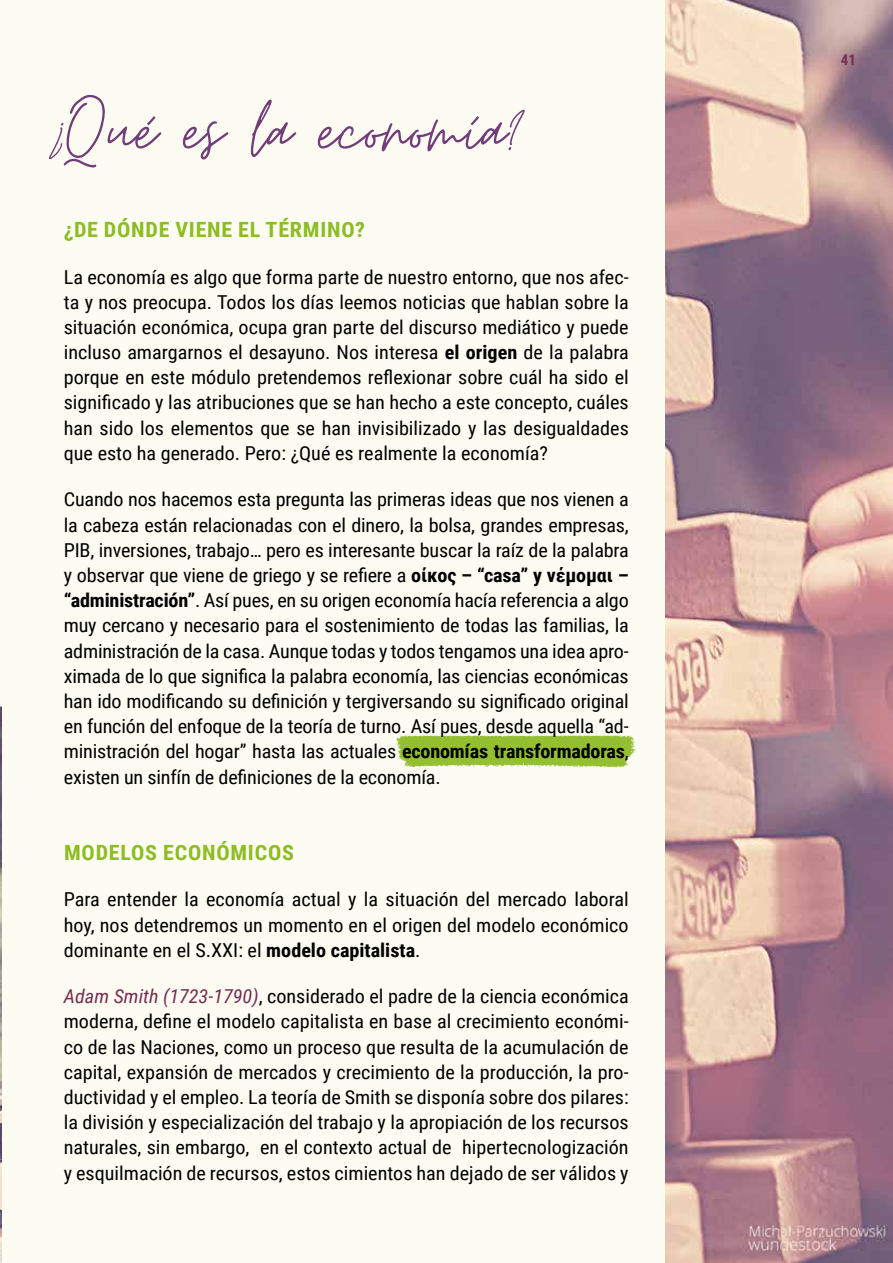
<style>
.page{position:relative;width:893px;height:1263px;background:#fff}
.page>*{position:absolute;margin:0;border:0;box-sizing:border-box;transform-origin:0 0}
.t1{font:90px "Moon Time";color:#723d7a}
.t2{font:81px "Moon Time";color:#723d7a}
.t3{font:700 21px "Roboto Condensed";letter-spacing:.035em;color:#8dbc23;scale:1.05 1}
.t4{font:19.2px/25.2px "Roboto Condensed";color:#000;text-align:justify;scale:1.05 1}
.t5{font:700 15px "Roboto Condensed";color:#752e52}
.s1{font-weight:700}
.s2{font-style:italic;color:#752e52}
</style>
<div class="page">
<div style="left:1px;top:0;width:664px;height:1263px;background:#fcfcf3"></div>
<img style="left:665px;top:0;width:228px;height:1263px">
<img style="left:0;top:698px;width:1px;height:565px">
<img style="left:478px;top:736px;width:153px;height:1px">
<svg style="left:147px;top:116px;width:9px;height:10px"></svg>
<svg style="left:470px;top:116px;width:9px;height:10px"></svg>
<h1 class="t1" style="left:64px;top:89px;width:462px">Que es la economia?</h1>
<h2 class="t2" style="left:66px;top:178px;width:19px;rotate:-180deg">?</h2>
<p class="t3" style="left:64px;top:215px;width:288px">¿DE DÓNDE VIENE EL TÉRMINO?</p>
<p class="t4" style="left:64px;top:263px;width:540px">La economía es algo que forma parte de nuestro entorno, que nos afec&shy;ta y nos preocupa. Todos los días leemos noticias que hablan sobre la situación económica, ocupa gran parte del discurso mediático y puede incluso amargarnos el desayuno. Nos interesa <span class="s1">el origen</span> de la palabra porque en este módulo pretendemos reflexionar sobre cuál ha sido el significado y las atribuciones que se han hecho a este concepto, cuáles han sido los elementos que se han invisibilizado y las desigualdades que esto ha generado. Pero: ¿Qué es realmente la economía?</p>
<p class="t4" style="left:64px;top:486px;width:540px">Cuando nos hacemos esta pregunta las primeras ideas que nos vienen a la cabeza están relacionadas con el dinero, la bolsa, grandes empresas, PIB, inversiones, trabajo… pero es interesante buscar la raíz de la palabra y observar que viene de griego y se refiere a <span class="s1">οίκος – “casa” y νέμoμαι – “administración”</span>. Así pues, en su origen economía hacía referencia a algo muy cercano y necesario para el sostenimiento de todas las familias, la administración de la casa. Aunque todas y todos tengamos una idea apro&shy;ximada de lo que significa la palabra economía, las ciencias económicas han ido modificando su definición y tergiversando su significado original en función del enfoque de la teoría de turno. Así pues, desde aquella “ad&shy;ministración del hogar” hasta las actuales <span class="s1">economías transformadoras</span>, existen un sinfín de definiciones de la economía.</p>
<p class="t3" style="left:64px;top:838px;width:220px">MODELOS ECONÓMICOS</p>
<p class="t4" style="left:64px;top:886px;width:540px">Para entender la economía actual y la situación del mercado laboral hoy, nos detendremos un momento en el origen del modelo económico dominante en el S.XXI: el <span class="s1">modelo capitalista</span>.</p>
<p class="t4" style="left:64px;top:983px;width:540px"><span class="s2">Adam Smith (1723-1790)</span>, considerado el padre de la ciencia económica moderna, define el modelo capitalista en base al crecimiento económi&shy;co de las Naciones, como un proceso que resulta de la acumulación de capital, expansión de mercados y crecimiento de la producción, la pro&shy;ductividad y el empleo. La teoría de Smith se disponía sobre dos pilares: la división y especialización del trabajo y la apropiación de los recursos naturales, sin embargo, en el contexto actual de hipertecnologización y esquilmación de recursos, estos cimientos han dejado de ser válidos y</p>
<p class="t5" style="left:841px;top:49px;width:17px">41</p>
</div>
